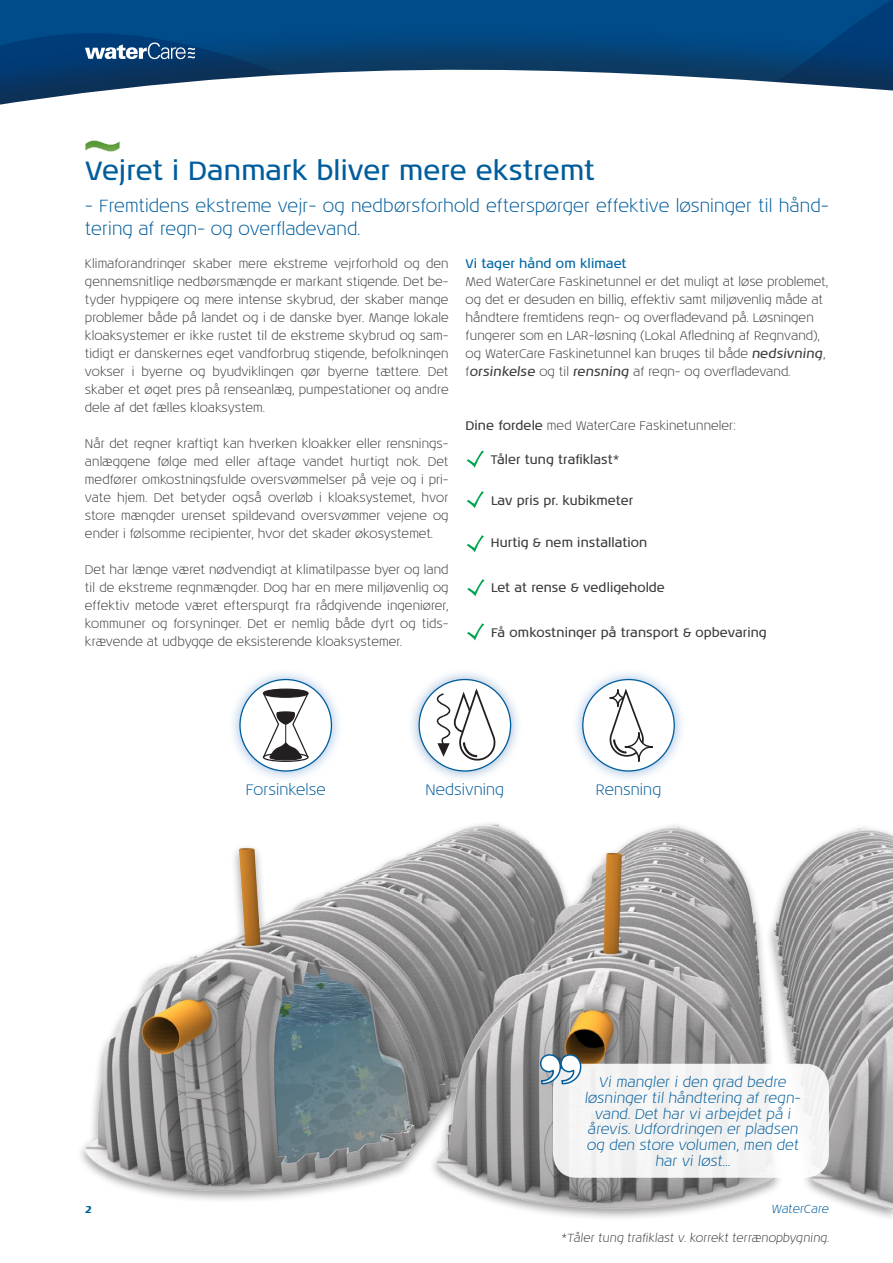
<style>
.page{position:relative;width:893px;height:1263px;background:#fff}
.page>*{position:absolute;margin:0;border:0;box-sizing:border-box;transform-origin:0 0}
.t1{font:89.4px "Elephant";color:#fff}
.t2{font:27px "Noa LT Std";color:#005d9c}
.t3{font:300 18px/22.5px "Noa LT Std";color:#005d9c}
.t4{font:300 15.45px "Noa LT Std";color:#005d9c}
.t5{font:italic 300 14.4px/15.8px "Noa LT Std";color:#005d9c;text-align:center}
.t6{font:300 12.75px/18px "Noa LT Std";color:#3e3e3f;text-align:justify}
.t7{font:12.75px "Noa LT Std";color:#3e3e3f}
.t8{font:12.75px "Noa LT Std";color:#0067a4}
.t9{font:italic 300 12px "Noa LT Std";color:#3e3e3f}
.t10{font:italic 300 12px "Noa LT Std";letter-spacing:-.005em;color:#005d9c}
.t11{font:italic 700 12px "Noa LT Std";color:#005d9c}
.s1{font-weight:400;font-style:italic}
.s2{font-weight:400}
</style>
<div class="page">
<div style="left:0;top:0;width:827px;height:25px;background:#004b89"></div>
<div style="left:0;top:25px;width:893px;height:757px;background:#231f20;opacity:.4"></div>
<svg style="left:0;top:52px;width:893px;height:539px"></svg>
<div style="left:0;top:591px;width:893px;height:672px;background:#fff"></div>
<svg style="left:85px;top:43px;width:110px;height:16px"></svg>
<svg style="left:85px;top:140px;width:35px;height:12px"></svg>
<img style="left:80px;top:823px;width:813px;height:391px">
<div style="left:228px;top:667px;width:115px;height:116px;background:#7ca7d8;opacity:.75"></div>
<div style="left:240px;top:679px;width:91px;height:92px;background:#fff;border-radius:50%"></div>
<div style="left:263px;top:689px;width:45px;height:8px;background:#231f20;border-radius:50%"></div>
<div style="left:263px;top:688px;width:46px;height:10px;border:1px solid #231f20;border-radius:50%"></div>
<div style="left:263px;top:753px;width:46px;height:9px;border:1px solid #231f20;border-radius:50%"></div>
<div style="left:269px;top:754px;width:33px;height:6px;border:1px solid #231f20;border-radius:50%"></div>
<svg style="left:263px;top:691px;width:46px;height:68px"></svg>
<div style="left:407px;top:667px;width:115px;height:116px;background:#7299c6;opacity:.75"></div>
<svg style="left:419px;top:679px;width:92px;height:92px"></svg>
<svg style="left:430px;top:689px;width:69px;height:75px"></svg>
<div style="left:570px;top:667px;width:116px;height:116px;background:#7ca7d8;opacity:.75"></div>
<div style="left:583px;top:679px;width:91px;height:92px;background:#fff;border-radius:50%"></div>
<svg style="left:609px;top:689px;width:33px;height:68px"></svg>
<svg style="left:624px;top:732px;width:30px;height:30px"></svg>
<div style="left:553px;top:1064px;width:276px;height:114px;background:#f4f4f4;border-radius:24px"></div>
<svg style="left:538px;top:1052px;width:45px;height:34px"></svg>
<svg style="left:467px;top:451px;width:17px;height:17px"></svg>
<svg style="left:467px;top:491px;width:17px;height:17px"></svg>
<svg style="left:467px;top:535px;width:17px;height:17px"></svg>
<svg style="left:467px;top:579px;width:18px;height:17px"></svg>
<svg style="left:467px;top:623px;width:17px;height:17px"></svg>
<p class="t2" style="left:85px;top:155px;width:511px">Vejret i Danmark bliver mere ekstremt</p>
<p class="t3" style="left:85px;top:195px;width:745px">- Fremtidens ekstreme vejr- og nedbørsforhold efterspørger effektive løsninger til hånd&shy;tering af regn- og overfladevand.</p>
<p class="t6" style="left:85px;top:255px;width:365px">Klimaforandringer skaber mere ekstreme vejrforhold og den gennemsnitlige nedbørsmængde er markant stigende. Det be&shy;tyder hyppigere og mere intense skybrud, der skaber mange problemer både på landet og i de danske byer. Mange lokale kloaksystemer er ikke rustet til de ekstreme skybrud og sam&shy;tidigt er danskernes eget vandforbrug stigende, befolkningen vokser i byerne og byudviklingen gør byerne tættere. Det skaber et øget pres på renseanlæg, pumpestationer og andre dele af det fælles kloaksystem.</p>
<p class="t6" style="left:85px;top:435px;width:365px">Når det regner kraftigt kan hverken kloakker eller rensnings&shy;anlæggene følge med eller aftage vandet hurtigt nok. Det medfører omkostningsfulde oversvømmelser på veje og i pri&shy;vate hjem. Det betyder også overløb i kloaksystemet, hvor store mængder urenset spildevand oversvømmer vejene og ender i følsomme recipienter, hvor det skader økosystemet.</p>
<p class="t6" style="left:85px;top:561px;width:365px">Det har længe været nødvendigt at klimatilpasse byer og land til de ekstreme regnmængder. Dog har en mere miljøvenlig og effektiv metode været efterspurgt fra rådgivende ingeniører, kommuner og forsyninger. Det er nemlig både dyrt og tids&shy;krævende at udbygge de eksisterende kloaksystemer.</p>
<p class="t8" style="left:466px;top:256px;width:163px">Vi tager hånd om klimaet</p>
<p class="t6" style="left:466px;top:273px;width:364px;text-align:left">Med WaterCare Faskinetunnel er det muligt at løse problemet, og det er desuden en billig, effektiv samt miljøvenlig måde at håndtere fremtidens regn- og overfladevand på. Løsningen fungerer som en LAR-løsning (Lokal Afledning af Regnvand), og WaterCare Faskinetunnel kan bruges til både <span class="s1">nedsivning</span>, f<span class="s1">orsinkelse</span> og til <span class="s1">rensning</span> af regn- og overfladevand.</p>
<p class="t6" style="left:466px;top:417px;width:272px"><span class="s2">Dine fordele</span> med WaterCare Faskinetunneler:</p>
<p class="t7" style="left:491px;top:452px;width:130px">Tåler tung trafiklast*</p>
<p class="t7" style="left:491px;top:492px;width:144px">Lav pris pr. kubikmeter</p>
<p class="t7" style="left:491px;top:535px;width:158px">Hurtig &amp; nem installation</p>
<p class="t7" style="left:491px;top:580px;width:175px">Let at rense &amp; vedligeholde</p>
<p class="t7" style="left:491px;top:625px;width:277px">Få omkostninger på transport &amp; opbevaring</p>
<p class="t4" style="left:246px;top:781px;width:81px">Forsinkelse</p>
<p class="t4" style="left:426px;top:781px;width:80px">Nedsivning</p>
<p class="t4" style="left:596px;top:781px;width:67px">Rensning</p>
<p class="t1" style="left:540px;top:1033px;width:43px">”</p>
<p class="t5" style="left:599px;top:1075px;width:189px">Vi mangler i den grad bedre</p>
<p class="t5" style="left:585px;top:1090px;width:218px">løsninger til håndtering af regn&shy;vand. Det har vi arbejdet på i</p>
<p class="t5" style="left:588px;top:1122px;width:212px">årevis. Udfordringen er pladsen</p>
<p class="t5" style="left:587px;top:1137px;width:214px">og den store volumen, men det har vi løst...</p>
<p class="t11" style="left:85px;top:1201px;width:8px">2</p>
<p class="t10" style="left:772px;top:1201px;width:59px">WaterCare</p>
<p class="t9" style="left:562px;top:1230px;width:269px">*Tåler tung trafiklast v. korrekt terrænopbygning.</p>
</div>
